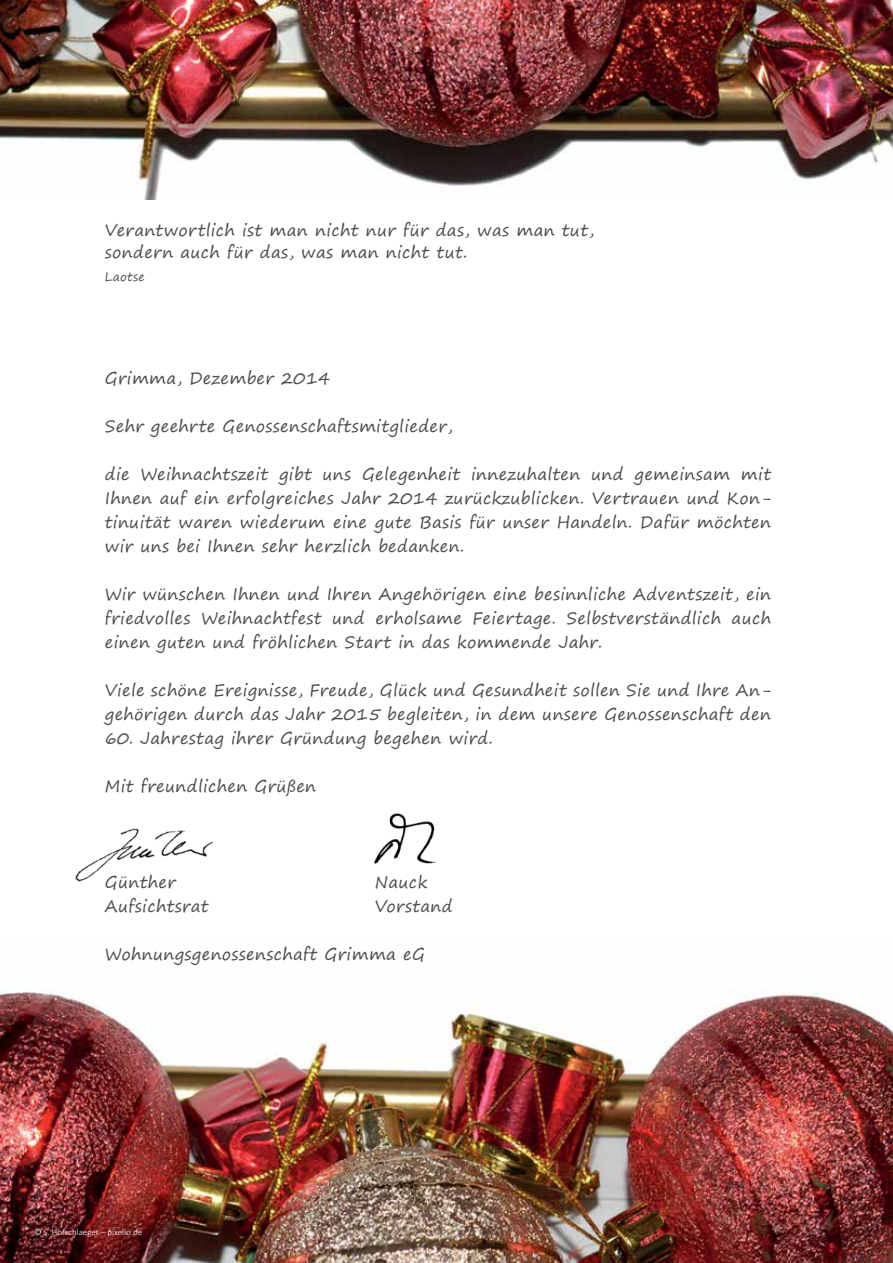
<style>
.page{position:relative;width:893px;height:1263px;background:#fff}
.page>*{position:absolute;margin:0;border:0;box-sizing:border-box;transform-origin:0 0}
.t1{font:16.5px/24px "Segoe Print";letter-spacing:.02em;color:#4d4d4f}
.t2{font:12px "Segoe Print";letter-spacing:.02em;color:#4d4d4f}
.t3{font:300 9px "Calibri";color:#fff}
</style>
<div class="page">
<img style="left:0;top:0;width:893px;height:200px">
<img style="left:0;top:989px;width:893px;height:274px">
<img style="left:75px;top:828px;width:138px;height:54px">
<img style="left:374px;top:813px;width:62px;height:51px">
<p class="t1" style="left:105px;top:218px;width:491px;line-height:22.5px">Verantwortlich ist man nicht nur für das, was man tut, sondern auch für das, was man nicht tut.</p>
<p class="t2" style="left:105px;top:266px;width:41px">Laotse</p>
<p class="t1" style="left:105px;top:366px;width:227px">Grimma, Dezember 2014</p>
<p class="t1" style="left:105px;top:414px;width:349px">Sehr geehrte Genossenschaftsmitglieder,</p>
<p class="t1" style="left:105px;top:462px;width:668px;text-align:justify">die Weihnachtszeit gibt uns Gelegenheit innezuhalten und gemeinsam mit Ihnen auf ein erfolgreiches Jahr 2014 zurückzublicken. Vertrauen und Kon&shy;tinuität waren wiederum eine gute Basis für unser Handeln. Dafür möchten wir uns bei Ihnen sehr herzlich bedanken.</p>
<p class="t1" style="left:105px;top:582px;width:668px;text-align:justify">Wir wünschen Ihnen und Ihren Angehörigen eine besinnliche Adventszeit, ein friedvolles Weihnachtfest und erholsame Feiertage. Selbstverständlich auch einen guten und fröhlichen Start in das kommende Jahr.</p>
<p class="t1" style="left:105px;top:678px;width:668px">Viele schöne Ereignisse, Freude, Glück und Gesundheit sollen Sie und Ihre An&shy;gehörigen durch das Jahr 2015 begleiten, in dem unsere Genossenschaft den</p>
<p class="t1" style="left:105px;top:726px;width:389px">60. Jahrestag ihrer Gründung begehen wird.</p>
<p class="t1" style="left:105px;top:774px;width:213px">Mit freundlichen Grüßen</p>
<p class="t1" style="left:105px;top:870px;width:72px">Günther</p>
<p class="t1" style="left:375px;top:870px;width:54px">Nauck</p>
<p class="t1" style="left:105px;top:894px;width:105px">Aufsichtsrat</p>
<p class="t1" style="left:375px;top:894px;width:79px">Vorstand</p>
<p class="t1" style="left:105px;top:942px;width:322px">Wohnungsgenossenschaft Grimma eG</p>
<p class="t3" style="left:34px;top:1226px;width:110px">© S. Hofschlaeger – pixelio.de</p>
</div>
